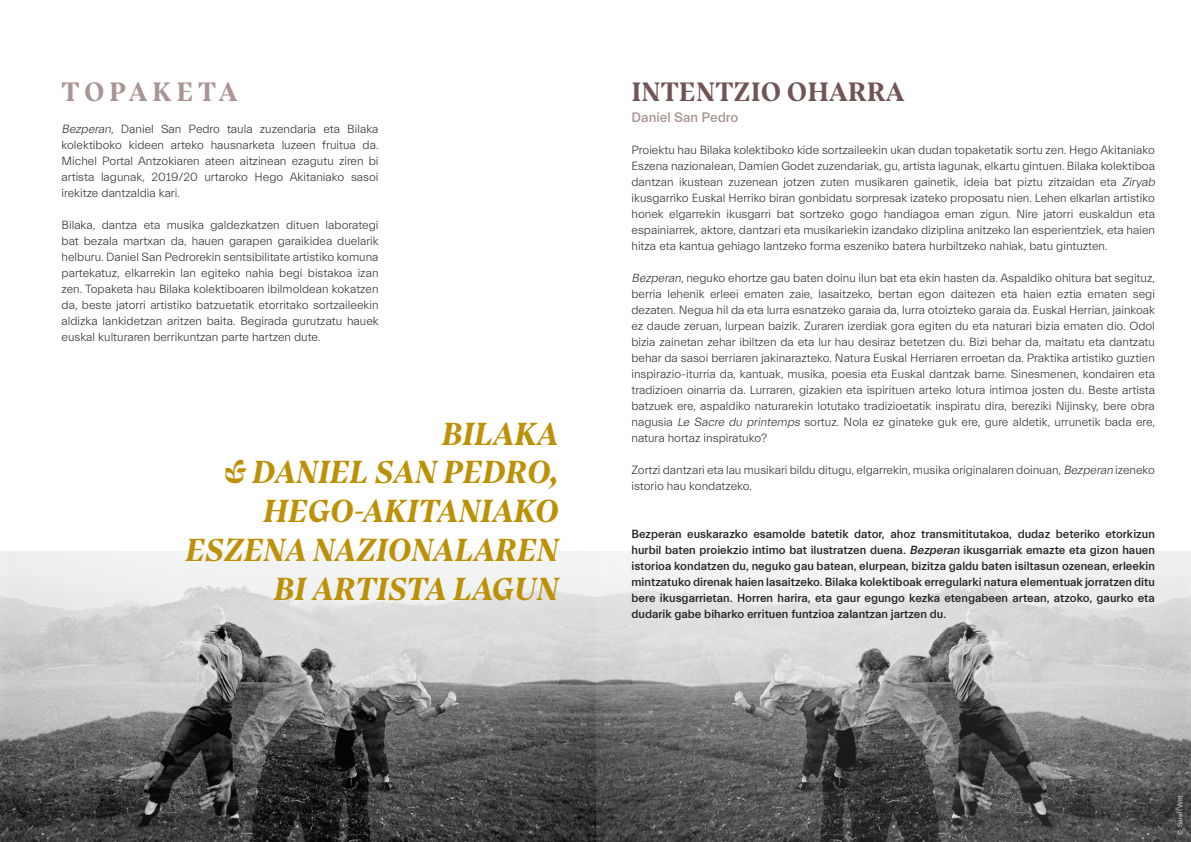
<style>
.page{position:relative;width:1191px;height:842px;background:#fff}
.page>*{position:absolute;margin:0;border:0;box-sizing:border-box;transform-origin:0 0}
.t1{font:italic 700 32.4px/38.9px "TRY Bluu Suuperstar";color:#bd9107;text-align:right}
.t2{font:700 27px "TRY Bluu Suuperstar";color:#715454}
.t3{font:700 27px "TRY Bluu Suuperstar";letter-spacing:.17em;color:#a99492}
.t4{font:500 14px "Everett";color:#a99492}
.t5{font:300 12px/16px "Everett";color:#231f20;text-align:justify}
.t6{font:500 12px/16px "Everett";color:#231f20;text-align:justify}
.t7{font:300 7px "Everett";color:#fff}
.s1{font-style:italic}
</style>
<div class="page">
<img style="left:0;top:551px;width:1191px;height:291px">
<h2 class="t3" style="left:62px;top:75px;width:178px">TOPAKETA</h2>
<p class="t5" style="left:62px;top:121px;width:318px"><span class="s1">Bezperan</span>, Daniel San Pedro taula zuzendaria eta Bilaka kolektiboko kideen arteko hausnarketa luzeen fruitua da.<br>Michel Portal Antzokiaren ateen aitzinean ezagutu ziren bi artista lagunak, 2019/20 urtaroko Hego Akitaniako sasoi irekitze dantzaldia kari.</p>
<p class="t5" style="left:62px;top:217px;width:319px">Bilaka, dantza eta musika galdezkatzen dituen laborategi bat bezala martxan da, hauen garapen garaikidea duelarik helburu. Daniel San Pedrorekin sentsibilitate artistiko komuna partekatuz, elkarrekin lan egiteko nahia begi bistakoa izan zen. Topaketa hau Bilaka kolektiboaren ibilmoldean kokatzen da, beste jatorri artistiko batzuetatik etorritako sortzaileekin aldizka lankidetzan aritzen baita. Begirada gurutzatu hauek euskal kulturaren berrikuntzan parte hartzen dute.</p>
<h1 class="t1" style="left:185px;top:414px;width:374px">BILAKA<br>&amp; DANIEL SAN PEDRO,<br>HEGO-AKITANIAKO<br>ESZENA NAZIONALAREN<br>BI ARTISTA LAGUN</h1>
<h2 class="t2" style="left:631px;top:75px;width:275px">INTENTZIO OHARRA</h2>
<p class="t4" style="left:631px;top:110px;width:108px">Daniel San Pedro</p>
<p class="t5" style="left:631px;top:142px;width:527px;text-align:left">Proiektu hau Bilaka kolektiboko kide sortzaileekin ukan dudan topaketatik sortu zen. Hego Akitaniako Eszena nazionalean, Damien Godet zuzendariak, gu, artista lagunak, elkartu gintuen. Bilaka kolektiboa dantzan ikustean zuzenean jotzen zuten musikaren gainetik, ideia bat piztu zitzaidan eta <span class="s1">Ziryab </span>ikusgarriko Euskal Herriko biran gonbidatu sorpresak izateko proposatu nien. Lehen elkarlan artistiko honek elgarrekin ikusgarri bat sortzeko gogo handiagoa eman zigun. Nire jatorri euskaldun eta espainiarrek, aktore, dantzari eta musikariekin izandako diziplina anitzeko lan esperientziek, eta haien hitza eta kantua gehiago lantzeko forma eszeniko batera hurbiltzeko nahiak, batu gintuzten.</p>
<p class="t5" style="left:631px;top:270px;width:525px"><span class="s1">Bezperan</span>, neguko ehortze gau baten doinu ilun bat eta ekin hasten da. Aspaldiko ohitura bat segituz, berria lehenik erleei ematen zaie, lasaitzeko, bertan egon daitezen eta haien eztia ematen segi dezaten. Negua hil da eta lurra esnatzeko garaia da, lurra otoizteko garaia da. Euskal Herrian, jainkoak ez daude zeruan, lurpean baizik. Zuraren izerdiak gora egiten du eta naturari bizia ematen dio. Odol bizia zainetan zehar ibiltzen da eta lur hau desiraz betetzen du. Bizi behar da, maitatu eta dantzatu behar da sasoi berriaren jakinarazteko. Natura Euskal Herriaren erroetan da. Praktika artistiko guztien inspirazio-iturria da, kantuak, musika, poesia eta Euskal dantzak barne. Sinesmenen, kondairen eta tradizioen oinarria da. Lurraren, gizakien eta ispirituen arteko lotura intimoa josten du. Beste artista batzuek ere, aspaldiko naturarekin lotutako tradizioetatik inspiratu dira, bereziki Nijinsky, bere obra nagusia <span class="s1">Le Sacre du printemps</span> sortuz. Nola ez ginateke guk ere, gure aldetik, urrunetik bada ere, natura hortaz inspiratuko?</p>
<p class="t5" style="left:631px;top:462px;width:525px">Zortzi dantzari eta lau musikari bildu ditugu, elgarrekin, musika originalaren doinuan, <span class="s1">Bezperan</span> izeneko istorio hau kondatzeko.</p>
<p class="t6" style="left:631px;top:526px;width:525px">Bezperan euskarazko esamolde batetik dator, ahoz transmititutakoa, dudaz beteriko etorkizun hurbil baten proiekzio intimo bat ilustratzen duena. <span class="s1">Bezperan</span> ikusgarriak emazte eta gizon hauen istorioa kondatzen du, neguko gau batean, elurpean, bizitza galdu baten isiltasun ozenean, erleekin mintzatuko direnak haien lasaitzeko. Bilaka kolektiboak erregularki natura elementuak jorratzen ditu bere ikusgarrietan. Horren harira, eta gaur egungo kezka etengabeen artean, atzoko, gaurko eta dudarik gabe biharko errituen funtzioa zalantzan jartzen du.</p>
<p class="t7" style="left:1176px;top:835px;width:41px;rotate:-90deg">© Sarah Witt</p>
</div>
